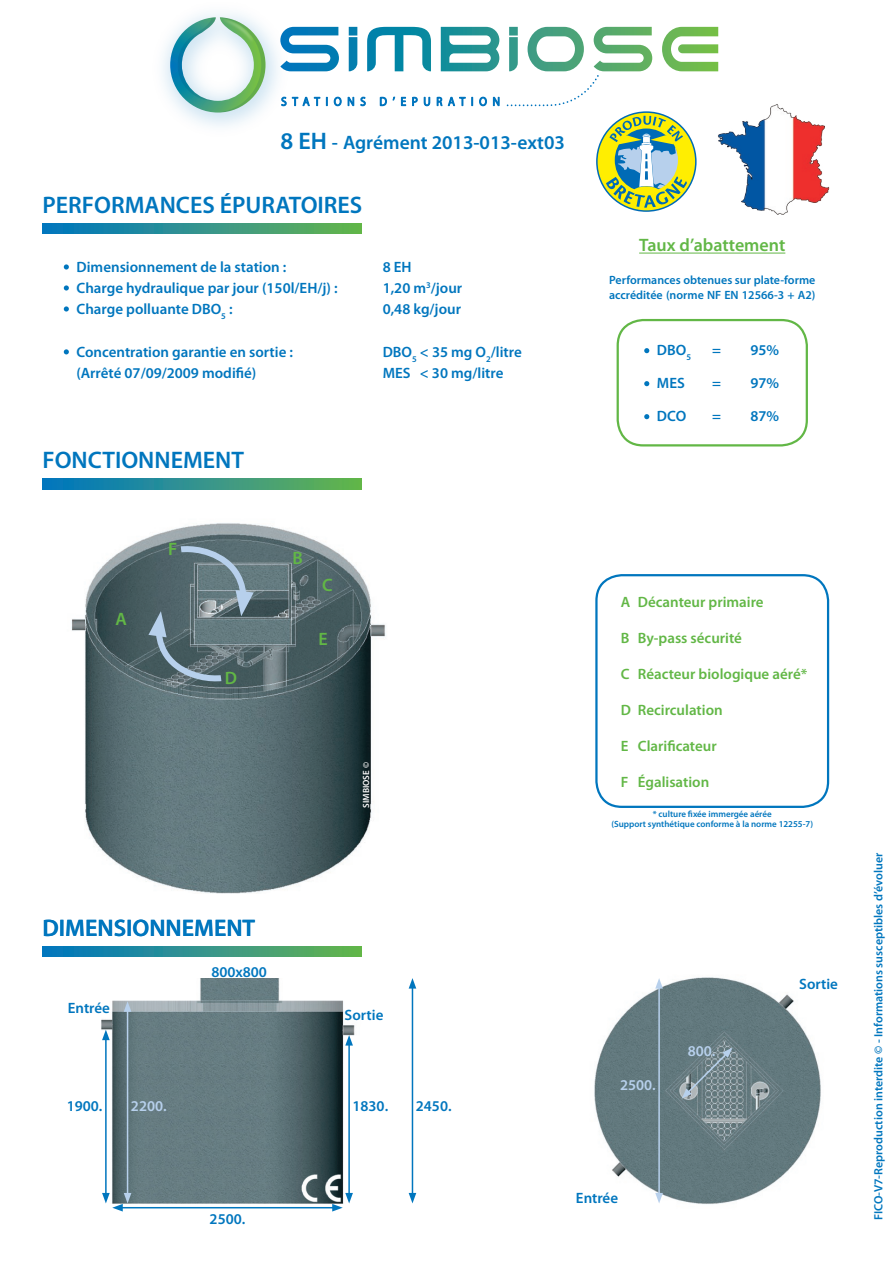
<style>
.page{position:relative;width:893px;height:1263px;background:#fff}
.page>*{position:absolute;margin:0;border:0;box-sizing:border-box;transform-origin:0 0}
.t1{font:600 24px "Myriad Pro";color:#0076be}
.t2{font:600 19.5px "Myriad Pro";color:#0076be}
.t3{font:600 18px "Myriad Pro";color:#62b746}
.t4{font:600 15px/21px "Myriad Pro";color:#0076be}
.t5{font:600 15px "Myriad Pro";color:#62b746}
.t6{font:600 15px "Myriad Pro";color:#b7d0ec}
.t7{font:600 12px/15px "Myriad Pro";color:#0076be}
.t8{font:600 9px/10.5px "Myriad Pro";color:#0076be;text-align:center}
.t9{font:600 9px "Myriad Pro";color:#fff}
.s1{font-size:24px}
</style>
<div class="page">
<img style="left:71px;top:523px;width:315px;height:370px">
<img style="left:594px;top:977px;width:227px;height:227px">
<img style="left:101px;top:978px;width:311px;height:225px">
<hr style="left:105px;top:1038px;width:2px;height:157px;background:#0076be">
<svg style="left:102px;top:1030px;width:8px;height:10px"></svg>
<hr style="left:658px;top:986px;width:2px;height:209px;background:#b7d0ec">
<svg style="left:655px;top:978px;width:8px;height:10px"></svg>
<svg style="left:655px;top:1193px;width:8px;height:10px"></svg>
<svg style="left:679px;top:1045px;width:56px;height:56px;background:#77898f"></svg>
<hr style="left:120px;top:1207px;width:215px;height:1px;background:#0076be">
<hr style="left:127px;top:1009px;width:1px;height:186px;background:#b7d0ec">
<svg style="left:124px;top:1001px;width:7px;height:11px"></svg>
<svg style="left:102px;top:1193px;width:29px;height:18px"></svg>
<svg style="left:144px;top:542px;width:114px;height:143px;background:#62777d"></svg>
<hr style="left:348px;top:1043px;width:2px;height:152px;background:#0076be">
<svg style="left:345px;top:1035px;width:8px;height:10px"></svg>
<svg style="left:332px;top:1193px;width:21px;height:18px"></svg>
<hr style="left:412px;top:986px;width:1px;height:209px;background:#0076be">
<svg style="left:409px;top:978px;width:7px;height:10px"></svg>
<svg style="left:409px;top:1193px;width:7px;height:10px"></svg>
<img style="left:299px;top:1173px;width:44px;height:30px">
<svg style="left:595px;top:574px;width:235px;height:233px"></svg>
<svg style="left:43px;top:223px;width:318px;height:11px;background:#339488"></svg>
<svg style="left:43px;top:478px;width:318px;height:11px;background:#339488"></svg>
<svg style="left:43px;top:946px;width:318px;height:11px;background:#339488"></svg>
<svg style="left:616px;top:318px;width:192px;height:127px"></svg>
<svg style="left:308px;top:96px;width:12px;height:10px"></svg>
<svg style="left:334px;top:97px;width:7px;height:9px"></svg>
<svg style="left:348px;top:96px;width:6px;height:10px"></svg>
<svg style="left:360px;top:97px;width:6px;height:9px"></svg>
<svg style="left:380px;top:97px;width:7px;height:9px"></svg>
<svg style="left:401px;top:97px;width:5px;height:9px"></svg>
<svg style="left:412px;top:97px;width:5px;height:9px"></svg>
<svg style="left:424px;top:97px;width:6px;height:9px"></svg>
<svg style="left:437px;top:97px;width:5px;height:9px"></svg>
<svg style="left:448px;top:96px;width:17px;height:10px"></svg>
<svg style="left:479px;top:97px;width:8px;height:9px"></svg>
<svg style="left:493px;top:97px;width:6px;height:9px"></svg>
<img style="left:162px;top:26px;width:146px;height:101px">
<svg style="left:170px;top:25px;width:96px;height:88px"></svg>
<img style="left:183px;top:13px;width:110px;height:69px">
<svg style="left:662px;top:27px;width:56px;height:44px"></svg>
<svg style="left:280px;top:27px;width:59px;height:44px"></svg>
<svg style="left:441px;top:27px;width:58px;height:44px"></svg>
<svg style="left:367px;top:27px;width:64px;height:44px"></svg>
<svg style="left:349px;top:27px;width:8px;height:44px"></svg>
<svg style="left:507px;top:27px;width:145px;height:79px"></svg>
<img style="left:718px;top:104px;width:111px;height:111px">
<svg style="left:598px;top:113px;width:97px;height:97px"></svg>
<hr style="left:639px;top:253px;width:146px;height:1px;background:#62b746">
<svg style="left:64px;top:264px;width:5px;height:6px"></svg>
<svg style="left:64px;top:285px;width:5px;height:6px"></svg>
<svg style="left:64px;top:306px;width:5px;height:6px"></svg>
<svg style="left:64px;top:349px;width:5px;height:5px"></svg>
<h2 class="t2" style="left:281px;top:131px;width:286px"><span class="s1">8 EH</span> - Agrément 2013-013-ext03</h2>
<h1 class="t1" style="left:43px;top:191px;width:321px">PERFORMANCES ÉPURATOIRES</h1>
<p class="t4" style="left:77px;top:256px;width:263px">Dimensionnement de la station :<br>Charge hydraulique par jour (150l/EH/j) :<br>Charge polluante DBO<sub>5</sub> :</p>
<p class="t4" style="left:383px;top:256px;width:81px">8 EH<br>1,20 m<sup>3</sup>/jour<br>0,48 kg/jour</p>
<p class="t4" style="left:77px;top:341px;width:218px">Concentration garantie en sortie :</p>
<p class="t4" style="left:383px;top:341px;width:141px">DBO<sub>5</sub> &lt; 35 mg O<sub>2</sub>/litre</p>
<p class="t4" style="left:77px;top:362px;width:181px">(Arrêté 07/09/2009 modifié)</p>
<p class="t4" style="left:383px;top:362px;width:122px">MES &lt; 30 mg/litre</p>
<h1 class="t1" style="left:43px;top:446px;width:203px">FONCTIONNEMENT</h1>
<p class="t3" style="left:115px;top:609px;width:13px">A</p>
<p class="t3" style="left:168px;top:539px;width:11px">F</p>
<p class="t3" style="left:225px;top:668px;width:14px">D</p>
<p class="t3" style="left:292px;top:548px;width:12px">B</p>
<p class="t3" style="left:322px;top:575px;width:12px">C</p>
<p class="t3" style="left:319px;top:629px;width:11px">E</p>
<p class="t9" style="left:361px;top:808px;width:47px;rotate:-90deg">SIMBIOSE ©</p>
<p class="t3" style="left:639px;top:235px;width:148px">Taux d’abattement</p>
<p class="t7" style="left:609px;top:273px;width:208px">Performances obtenues sur plate-forme accréditée (norme NF EN 12566-3 + A2)</p>
<p class="t4" style="left:657px;top:340px;width:36px">DBO<sub>5</sub></p>
<p class="t4" style="left:712px;top:340px;width:10px">=</p>
<p class="t4" style="left:750px;top:340px;width:30px">95%</p>
<p class="t4" style="left:657px;top:373px;width:29px">MES</p>
<p class="t4" style="left:712px;top:373px;width:10px">=</p>
<p class="t4" style="left:750px;top:373px;width:30px">97%</p>
<p class="t4" style="left:657px;top:406px;width:31px">DCO</p>
<p class="t4" style="left:712px;top:406px;width:10px">=</p>
<p class="t4" style="left:750px;top:406px;width:30px">87%</p>
<p class="t5" style="left:621px;top:593px;width:144px">A Décanteur primaire</p>
<p class="t5" style="left:621px;top:629px;width:123px">B By-pass sécurité</p>
<p class="t5" style="left:621px;top:665px;width:188px">C Réacteur biologique aéré*</p>
<p class="t5" style="left:621px;top:701px;width:103px">D Recirculation</p>
<p class="t5" style="left:621px;top:737px;width:97px">E Clarificateur</p>
<p class="t5" style="left:621px;top:773px;width:90px">F Égalisation</p>
<p class="t8" style="left:611px;top:808px;width:203px">* culture fixée immergée aérée<br>(Support synthétique conforme à la norme 12255-7)</p>
<h1 class="t1" style="left:43px;top:914px;width:214px">DIMENSIONNEMENT</h1>
<p class="t4" style="left:68px;top:998px;width:44px">Entrée</p>
<p class="t4" style="left:211px;top:962px;width:57px">800x800</p>
<p class="t4" style="left:345px;top:1004px;width:40px">Sortie</p>
<p class="t4" style="left:67px;top:1096px;width:37px">1900.</p>
<p class="t4" style="left:352px;top:1096px;width:37px">1830.</p>
<p class="t6" style="left:131px;top:1098px;width:37px">2200.</p>
<p class="t4" style="left:416px;top:1096px;width:37px">2450.</p>
<p class="t4" style="left:210px;top:1209px;width:37px">2500.</p>
<p class="t6" style="left:620px;top:1077px;width:37px">2500.</p>
<p class="t6" style="left:688px;top:1043px;width:29px">800.</p>
<p class="t4" style="left:576px;top:1188px;width:44px">Entrée</p>
<p class="t4" style="left:799px;top:974px;width:40px">Sortie</p>
<p class="t7" style="left:871px;top:1220px;width:369px;rotate:-90deg">FICO-V7-Reproduction interdite © - Informations susceptibles d’évoluer</p>
</div>
